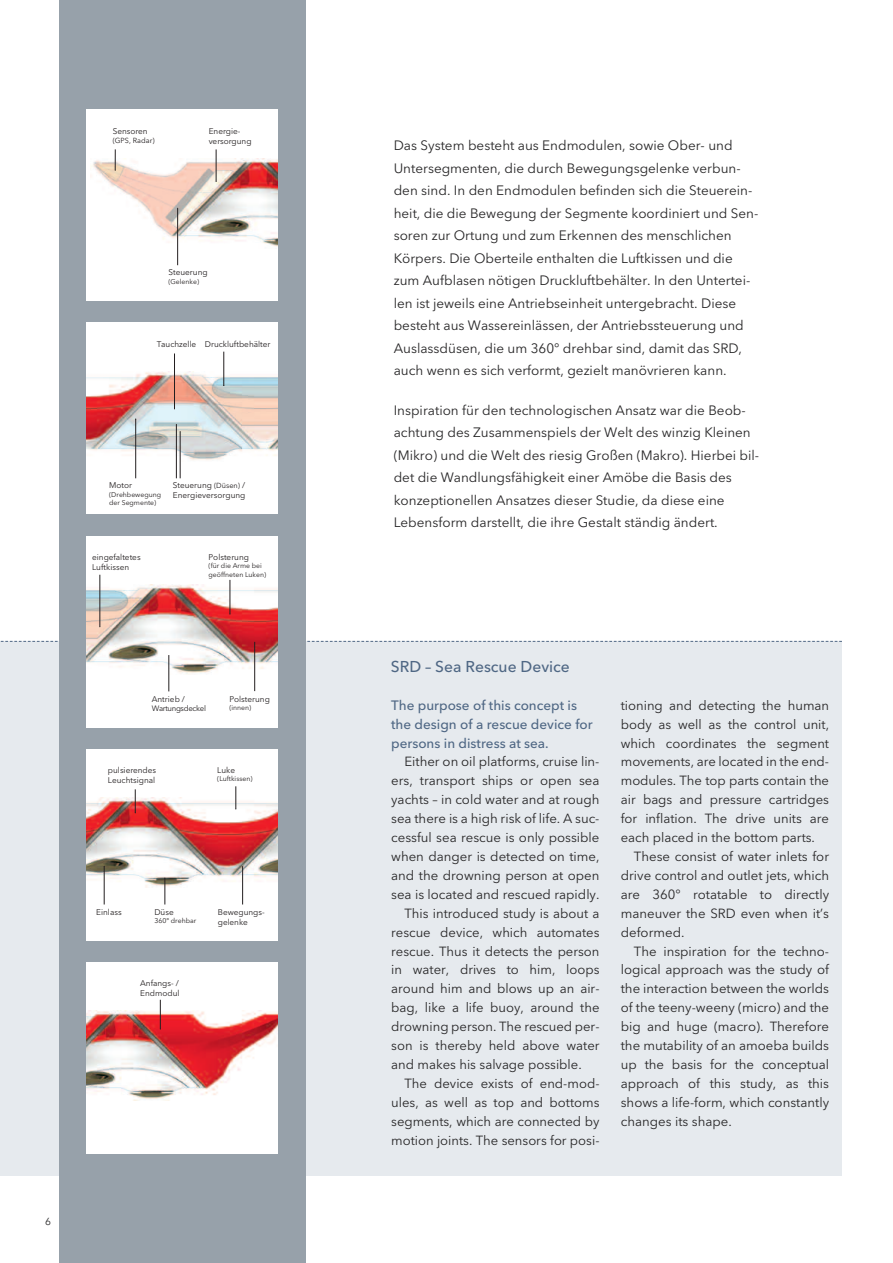
<style>
.page{position:relative;width:893px;height:1263px;background:#fff}
.page>*{position:absolute;margin:0;border:0;box-sizing:border-box;transform-origin:0 0}
.t1{font:500 15.6px "Avenir Next LT Pro";color:#4f6784}
.t2{font:13.5px/22.5px "Avenir Next LT Pro";color:#272627}
.t3{font:500 13.5px/18.9px "Avenir Next LT Pro";color:#4f6784}
.t4{font:13.2px/18.9px "Avenir Next LT Pro";color:#272627;text-align:justify}
.t5{font:10.2px "Avenir Next LT Pro";color:#272627}
.t6{font:8.25px/9.9px "Avenir Next LT Pro";color:#231f20}
.t7{font:7.8px "Avenir Next LT Pro";letter-spacing:-.04em;color:#231f20}
.t8{font:7.35px "Avenir Next LT Pro";color:#231f20}
.t9{font:6.9px/8.2px "Avenir Next LT Pro";color:#231f20}
.s1{font-size:7.35px}
</style>
<div class="page">
<div style="left:0;top:641px;width:842px;height:535px;background:#e6eaee"></div>
<div style="left:60px;top:0;width:246px;height:1263px;background:#97a1aa"></div>
<div style="left:86px;top:110px;width:192px;height:191px;background:#fff"></div>
<img style="left:92px;top:158px;width:186px;height:90px">
<svg style="left:115px;top:149px;width:1px;height:22px"></svg>
<hr style="left:216px;top:149px;width:1px;height:32px;background:#231f20">
<hr style="left:177px;top:208px;width:1px;height:57px;background:#231f20">
<div style="left:86px;top:323px;width:192px;height:191px;background:#fff"></div>
<img style="left:86px;top:371px;width:192px;height:90px">
<hr style="left:174px;top:353px;width:1px;height:56px;background:#231f20">
<hr style="left:224px;top:352px;width:1px;height:34px;background:#231f20">
<hr style="left:176px;top:424px;width:1px;height:54px;background:#231f20">
<hr style="left:180px;top:432px;width:1px;height:46px;background:#231f20">
<hr style="left:135px;top:419px;width:1px;height:59px;background:#231f20">
<div style="left:86px;top:536px;width:192px;height:191px;background:#fff"></div>
<img style="left:86px;top:584px;width:192px;height:90px">
<hr style="left:100px;top:575px;width:1px;height:52px;background:#231f20">
<hr style="left:230px;top:580px;width:1px;height:34px;background:#231f20">
<hr style="left:254px;top:642px;width:1px;height:49px;background:#231f20">
<svg style="left:0;top:641px;width:842px;height:2px"></svg>
<hr style="left:169px;top:655px;width:1px;height:36px;background:#231f20">
<div style="left:86px;top:749px;width:192px;height:191px;background:#fff"></div>
<img style="left:86px;top:798px;width:192px;height:89px">
<svg style="left:135px;top:789px;width:1px;height:24px"></svg>
<svg style="left:235px;top:786px;width:2px;height:24px"></svg>
<hr style="left:104px;top:866px;width:1px;height:38px;background:#231f20">
<hr style="left:242px;top:866px;width:1px;height:38px;background:#231f20">
<svg style="left:164px;top:877px;width:2px;height:27px"></svg>
<div style="left:86px;top:962px;width:192px;height:191px;background:#fff"></div>
<img style="left:86px;top:1011px;width:192px;height:89px">
<svg style="left:160px;top:1000px;width:1px;height:30px"></svg>
<p class="t5" style="left:45px;top:1218px;width:7px">6</p>
<p class="t6" style="left:113px;top:127px;width:37px">Sensoren</p>
<p class="t8" style="left:115px;top:138px;width:41px">GPS, Radar)</p>
<p class="t6" style="left:209px;top:127px;width:44px">Energie&shy;versorgung</p>
<p class="t2" style="left:394px;top:136px;width:366px">Das System besteht aus Endmodulen, sowie Ober- und Untersegmenten, die durch Bewegungsgelenke verbun&shy;den sind. In den Endmodulen befinden sich die Steuerein&shy;heit, die die Bewegung der Segmente koordiniert und Sen&shy;soren zur Ortung und zum Erkennen des menschlichen Körpers. Die Oberteile enthalten die Luftkissen und die zum Aufblasen nötigen Druckluftbehälter. In den Untertei&shy;len ist jeweils eine Antriebseinheit untergebracht. Diese besteht aus Wassereinlässen, der Antriebssteuerung und Auslassdüsen, die um 360° drehbar sind, damit das SRD, auch wenn es sich verformt, gezielt manövrieren kann.</p>
<p class="t2" style="left:394px;top:400px;width:367px">Inspiration für den technologischen Ansatz war die Beob&shy;achtung des Zusammenspiels der Welt des winzig Kleinen (Mikro) und die Welt des riesig Großen (Makro). Hierbei bil&shy;det die Wandlungsfähigkeit einer Amöbe die Basis des konzeptionellen Ansatzes dieser Studie, da diese eine Lebensform darstellt, die ihre Gestalt ständig ändert.</p>
<p class="t6" style="left:168px;top:268px;width:41px">Steuerung</p>
<p class="t9" style="left:171px;top:278px;width:30px">Gelenke)</p>
<p class="t6" style="left:157px;top:340px;width:115px">Tauchzelle Druckluftbehälter</p>
<p class="t6" style="left:723px;top:340px;width:7px">A</p>
<p class="t6" style="left:109px;top:482px;width:24px">Motor</p>
<p class="t9" style="left:109px;top:491px;width:53px;text-indent:2px">Drehbewegung der Segmente)</p>
<p class="t6" style="left:173px;top:482px;width:74px">Steuerung <span class="s1">(Düsen)</span> /<br>Energieversorgung</p>
<p class="t6" style="left:92px;top:553px;width:50px">eingefaltetes<br>Luftkissen</p>
<p class="t6" style="left:209px;top:553px;width:42px">Polsterung</p>
<p class="t9" style="left:209px;top:562px;width:59px">(für die Arme be geöffneten Luken)</p>
<p class="t6" style="left:152px;top:695px;width:35px">Antrieb /</p>
<p class="t7" style="left:152px;top:705px;width:56px">Wartungsdeckel</p>
<p class="t6" style="left:229px;top:695px;width:42px">Polsterung</p>
<p class="t9" style="left:232px;top:704px;width:21px">innen)</p>
<p class="t6" style="left:108px;top:766px;width:50px">pulsierendes<br>Leuchtsignal</p>
<p class="t6" style="left:217px;top:766px;width:19px">Luke</p>
<p class="t9" style="left:217px;top:775px;width:37px">(Luftkissen)</p>
<p class="t6" style="left:96px;top:908px;width:27px">Einlass</p>
<p class="t6" style="left:218px;top:908px;width:48px">Bewegungs&shy;gelenke</p>
<p class="t6" style="left:154px;top:908px;width:21px">Düse</p>
<p class="t9" style="left:154px;top:917px;width:43px">360° drehbar</p>
<p class="t6" style="left:140px;top:979px;width:41px">Anfangs- /<br>Endmodul</p>
<p class="t1" style="left:391px;top:661px;width:180px">SRD – Sea Rescue Device</p>
<p class="t3" style="left:391px;top:697px;width:203px">The purpose of this concept is the design of a rescue device for persons in distress at sea.</p>
<p class="t4" style="left:404px;top:754px;width:197px">Either on oil platforms, cruise lin-</p>
<p class="t4" style="left:391px;top:773px;width:210px">ers, transport ships or open sea</p>
<p class="t4" style="left:391px;top:792px;width:210px">yachts – in cold water and at rough</p>
<p class="t4" style="left:391px;top:811px;width:210px">sea there is a high risk of life. A suc-</p>
<p class="t4" style="left:391px;top:829px;width:210px">cessful sea rescue is only possible</p>
<p class="t4" style="left:391px;top:848px;width:210px">when danger is detected on time,</p>
<p class="t4" style="left:391px;top:867px;width:210px">and the drowning person at open</p>
<p class="t4" style="left:391px;top:886px;width:210px">sea is located and rescued rapidly.</p>
<p class="t4" style="left:404px;top:905px;width:197px">This introduced study is about a</p>
<p class="t4" style="left:391px;top:924px;width:210px">rescue device, which automates</p>
<p class="t4" style="left:391px;top:943px;width:210px">rescue. Thus it detects the person</p>
<p class="t4" style="left:391px;top:962px;width:210px">in water, drives to him, loops</p>
<p class="t4" style="left:391px;top:981px;width:210px">around him and blows up an air-</p>
<p class="t4" style="left:391px;top:1000px;width:210px">bag, like a life buoy, around the</p>
<p class="t4" style="left:391px;top:1018px;width:210px">drowning person. The rescued per-</p>
<p class="t4" style="left:391px;top:1037px;width:210px">son is thereby held above water</p>
<p class="t4" style="left:391px;top:1056px;width:192px">and makes his salvage possible.</p>
<p class="t4" style="left:404px;top:1075px;width:197px">The device exists of end-mod-</p>
<p class="t4" style="left:391px;top:1094px;width:210px">ules, as well as top and bottoms</p>
<p class="t4" style="left:391px;top:1113px;width:210px">segments, which are connected by</p>
<p class="t4" style="left:391px;top:1132px;width:210px">motion joints. The sensors for posi-</p>
<p class="t4" style="left:621px;top:697px;width:210px">tioning and detecting the human body as well as the control unit, which coordinates the segment movements, are located in the end&shy;modules. The top parts contain the air bags and pressure cartridges for inflation. The drive units are each placed in the bottom parts.</p>
<p class="t4" style="left:621px;top:848px;width:210px;text-indent:13px">These consist of water inlets for drive control and outlet jets, which are 360° rotatable to directly maneuver the SRD even when it’s deformed.</p>
<p class="t4" style="left:621px;top:943px;width:210px;text-indent:13px">The inspiration for the techno&shy;logical approach was the study of the interaction between the worlds of the teeny-weeny (micro) and the big and huge (macro). Therefore the mutability of an amoeba builds up the basis for the conceptual approach of this study, as this shows a life-form, which constantly changes its shape.</p>
</div>
